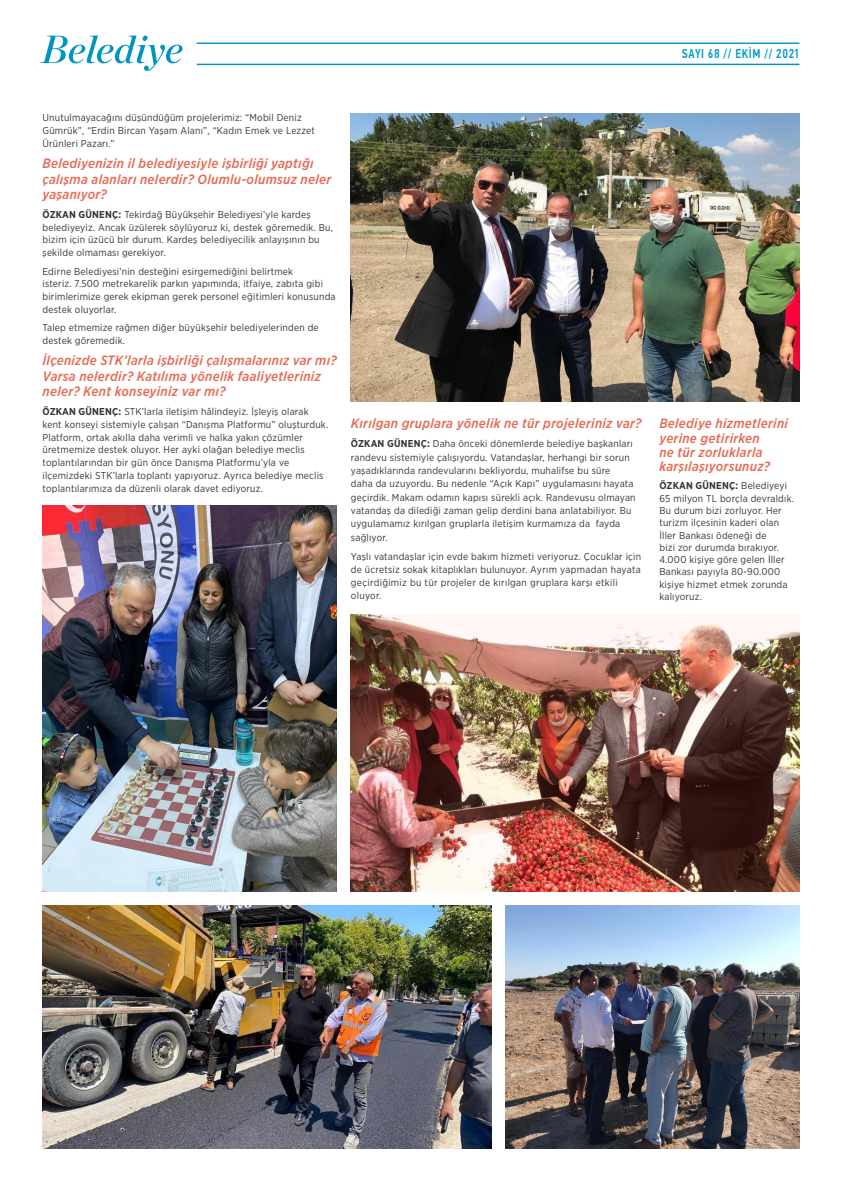
<style>
.page{position:relative;width:842px;height:1191px;background:#fff}
.page>*{position:absolute;margin:0;border:0;box-sizing:border-box;transform-origin:0 0}
.t1{font:italic 500 13.5px/15.5px "Gotham Narrow";letter-spacing:.02em;color:#e66b54}
.t2{font:500 12.8px "PF Din Text Cond Pro";letter-spacing:.05em;color:#009ec7;scale:.93 1}
.t3{font:10px/12.8px "Gotham Narrow";letter-spacing:.02em;color:#393535}
.s1{font-weight:700}
</style>
<div class="page">
<svg style="left:40px;top:35px;width:143px;height:36px"></svg>
<hr style="left:197px;top:64px;width:602px;height:1px;background:#0095c1">
<hr style="left:197px;top:43px;width:602px;height:1px;background:#0095c1">
<img style="left:351px;top:113px;width:448px;height:288px">
<img style="left:351px;top:614px;width:448px;height:277px">
<img style="left:43px;top:506px;width:294px;height:385px">
<img style="left:505px;top:905px;width:294px;height:243px">
<img style="left:43px;top:905px;width:448px;height:243px">
<p class="t2" style="left:682px;top:46px;width:128px">SAYI 68 // EKİM // 2021</p>
<p class="t3" style="left:43px;top:111px;width:274px">Unutulmayacağını düşündüğüm projelerimiz: “Mobil Deniz<br>Gümrük”, “Erdin Bircan Yaşam Alanı”, “Kadın Emek ve Lezzet<br>Ürünleri Pazarı.”</p>
<h1 class="t1" style="left:43px;top:156px;width:290px">Belediyenizin il belediyesiyle işbirliği yaptığı çalışma alanları nelerdir? Olumlu-olumsuz neler yaşanıyor?</h1>
<p class="t3" style="left:43px;top:208px;width:292px"><span class="s1">ÖZKAN GÜNENÇ:</span> Tekirdağ Büyükşehir Belediyesi’yle kardeş belediyeyiz. Ancak üzülerek söylüyoruz ki, destek göremedik. Bu, bizim için üzücü bir durum. Kardeş belediyecilik anlayışının bu şekilde olmaması gerekiyor.</p>
<p class="t3" style="left:43px;top:264px;width:295px">Edirne Belediyesi’nin desteğini esirgemediğini belirtmek<br>isteriz. 7.500 metrekarelik parkın yapımında, itfaiye, zabıta gibi birimlerimize gerek ekipman gerek personel eğitimleri konusunda destek oluyorlar.</p>
<p class="t3" style="left:43px;top:321px;width:278px">Talep etmemize rağmen diğer büyükşehir belediyelerinden de destek göremedik.</p>
<h1 class="t1" style="left:43px;top:353px;width:296px">İlçenizde STK’larla işbirliği çalışmalarınız var mı?<br>Varsa nelerdir? Katılıma yönelik faaliyetleriniz neler? Kent konseyiniz var mı?</h1>
<p class="t3" style="left:43px;top:405px;width:287px"><span class="s1">ÖZKAN GÜNENÇ:</span> STK’larla iletişim hâlindeyiz. İşleyiş olarak kent konseyi sistemiyle çalışan “Danışma Platformu” oluşturduk.<br>Platform, ortak akılla daha verimli ve halka yakın çözümler üretmemize destek oluyor. Her ayki olağan belediye meclis toplantılarından bir gün önce Danışma Platformu’yla ve ilçemizdeki STK’larla toplantı yapıyoruz. Ayrıca belediye meclis toplantılarımıza da düzenli olarak davet ediyoruz.</p>
<h1 class="t1" style="left:351px;top:416px;width:292px">Kırılgan gruplara yönelik ne tür projeleriniz var?</h1>
<p class="t3" style="left:351px;top:437px;width:286px;line-height:13.3px"><span class="s1">ÖZKAN GÜNENÇ:</span> Daha önceki dönemlerde belediye başkanları randevu sistemiyle çalışıyordu. Vatandaşlar, herhangi bir sorun yaşadıklarında randevularını bekliyordu, muhalifse bu süre<br>daha da uzuyordu. Bu nedenle “Açık Kapı” uygulamasını hayata geçirdik. Makam odamın kapısı sürekli açık. Randevusu olmayan vatandaş da dilediği zaman gelip derdini bana anlatabiliyor. Bu uygulamamız kırılgan gruplarla iletişim kurmamıza da fayda sağlıyor.</p>
<p class="t3" style="left:351px;top:549px;width:292px;line-height:13.3px">Yaşlı vatandaşlar için evde bakım hizmeti veriyoruz. Çocuklar için de ücretsiz sokak kitaplıkları bulunuyor. Ayrım yapmadan hayata geçirdiğimiz bu tür projeler de kırılgan gruplara karşı etkili oluyor.</p>
<h1 class="t1" style="left:659px;top:416px;width:130px;line-height:14.3px">Belediye hizmetlerini yerine getirirken<br>ne tür zorluklarla karşılaşıyorsunuz?</h1>
<p class="t3" style="left:659px;top:479px;width:136px;line-height:12.3px"><span class="s1">ÖZKAN GÜNENÇ:</span> Belediyeyi<br>65 milyon TL borçla devraldık.<br>Bu durum bizi zorluyor. Her turizm ilçesinin kaderi olan<br>İller Bankası ödeneği de<br>bizi zor durumda bırakıyor.<br>4.000 kişiye göre gelen İller<br>Bankası payıyla 80-90.000 kişiye hizmet etmek zorunda kalıyoruz.</p>
</div>
